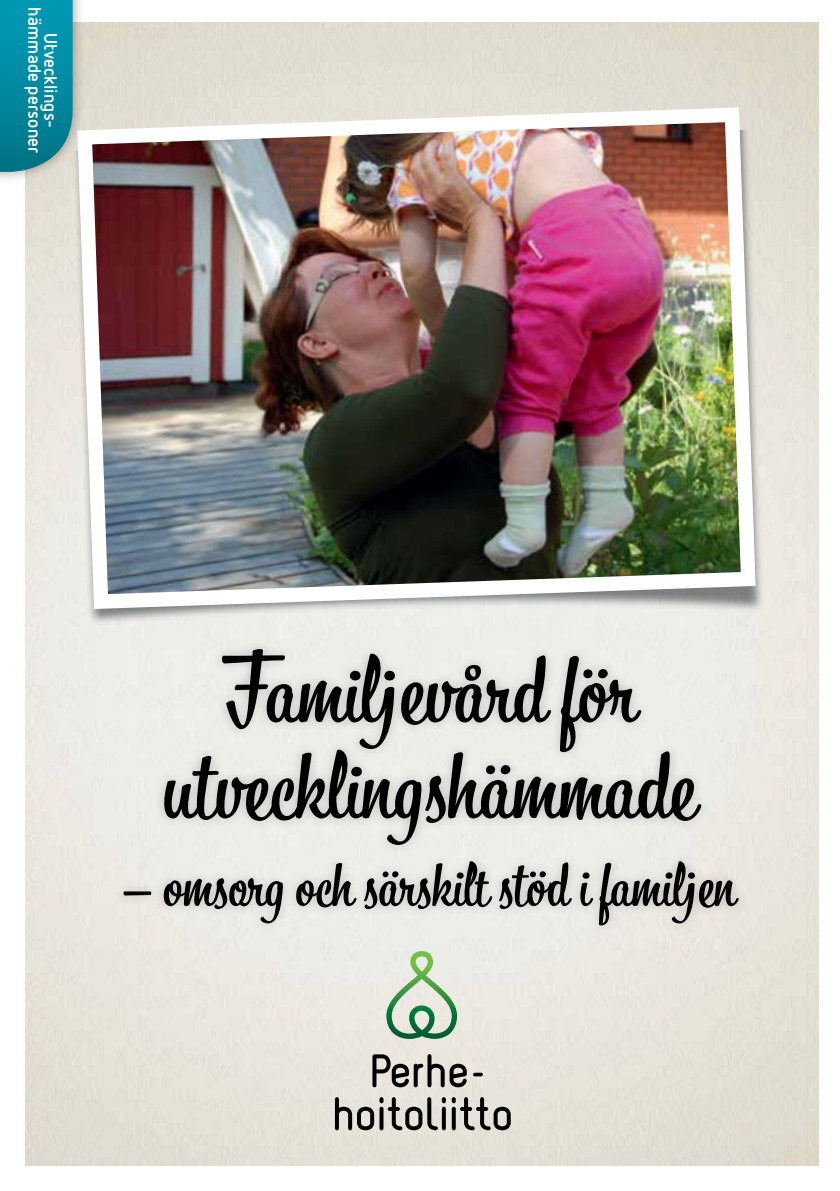
<style>
.page{position:relative;width:840px;height:1191px;background:#fff}
.page>*{position:absolute;margin:0;border:0;box-sizing:border-box;transform-origin:0 0}
.t1{font:92px/96px "Bistro Script";color:#000;text-align:center}
.t2{font:60px "Bistro Script";color:#000}
.t3{font:700 18px/16px "Netto OT";letter-spacing:.01em;color:#fff;text-align:center}
</style>
<div class="page">
<img style="left:26px;top:22px;width:792px;height:1144px">
<img style="left:40px;top:129px;width:759px;height:516px">
<img style="left:70px;top:100px;width:692px;height:516px">
<div style="left:113px;top:639px;width:635px;height:296px;background:#000;opacity:.2"></div>
<svg style="left:474px;top:1072px;width:7px;height:4px"></svg>
<svg style="left:335px;top:1097px;width:175px;height:33px;background:#9a9892"></svg>
<svg style="left:372px;top:1054px;width:94px;height:33px;background:#95938d"></svg>
<svg style="left:386px;top:951px;width:71px;height:88px;background:#b6cfb6"></svg>
<div style="left:0;top:0;width:85px;height:184px;background:#000;opacity:.4"></div>
<svg style="left:0;top:0;width:73px;height:172px;background:#0e8da3"></svg>
<p class="t3" style="left:59px;top:7px;width:148px;rotate:90deg">Utvecklings&shy;hämmade personer</p>
<p class="t1" style="left:162px;top:646px;width:533px">Familjevård för utvecklingshämmade</p>
<p class="t2" style="left:122px;top:847px;width:613px">– omsorg och särskilt stöd i familjen</p>
</div>
